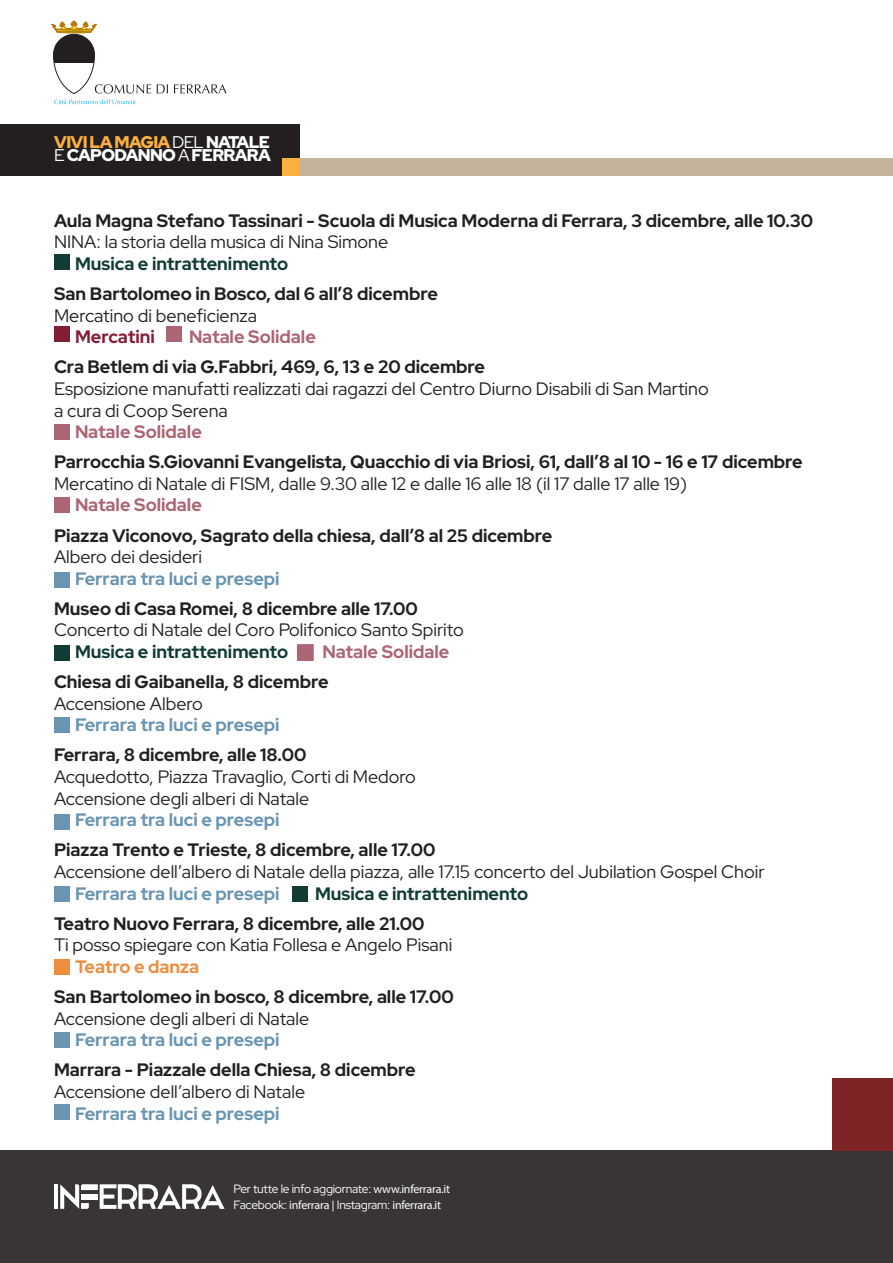
<style>
.page{position:relative;width:893px;height:1263px;background:#fff}
.page>*{position:absolute;margin:0;border:0;box-sizing:border-box;transform-origin:0 0}
.t1{font:18px "Red Hat Display";color:#231f20}
.t2{font:700 18px "Red Hat Display";color:#231f20}
.t3{font:700 18px "Red Hat Display";color:#6995b2}
.t4{font:700 18px "Red Hat Display";color:#113c36}
.t5{font:700 18px "Red Hat Display";color:#ab6575}
.t6{font:700 18px "Red Hat Display";color:#ac6574}
.t7{font:700 18px "Red Hat Display";color:#ee8d3e}
.t8{font:700 18px "Red Hat Display";color:#841e37}
.t9{font:900 16.95px/13px "Red Hat Display";letter-spacing:-.04em;color:#fff}
.t10{font:12px/15.6px "Red Hat Display";letter-spacing:-.02em;color:#fff}
.s1{color:#fbb03f}
.s2{font-weight:400}
.s3{font-weight:800}
</style>
<div class="page">
<div style="left:0;top:1150px;width:893px;height:113px;background:#393536"></div>
<div style="left:0;top:124px;width:300px;height:52px;background:#231f20"></div>
<div style="left:833px;top:1078px;width:60px;height:72px;background:#7e2326"></div>
<div style="left:282px;top:158px;width:227px;height:18px;background:#fbb03f"></div>
<div style="left:300px;top:158px;width:593px;height:18px;background:#c3b49b"></div>
<hr style="left:54px;top:1184px;width:4px;height:25px;background:#fff">
<svg style="left:60px;top:1184px;width:165px;height:25px"></svg>
<div style="left:53px;top:34px;width:42px;height:29px;background:#231f20"></div>
<div style="left:53px;top:34px;width:42px;height:60px;border:1px solid #231f20;border-radius:21px"></div>
<svg style="left:51px;top:20px;width:46px;height:13px"></svg>
<svg style="left:54px;top:84px;width:97px;height:20px"></svg>
<svg style="left:157px;top:84px;width:11px;height:9px"></svg>
<svg style="left:174px;top:84px;width:53px;height:9px"></svg>
<div style="left:54px;top:572px;width:15px;height:15px;background:#6995b2"></div>
<div style="left:54px;top:717px;width:15px;height:15px;background:#6995b2"></div>
<div style="left:54px;top:814px;width:15px;height:15px;background:#6995b2"></div>
<div style="left:54px;top:959px;width:15px;height:15px;background:#ee8d3e"></div>
<div style="left:293px;top:886px;width:15px;height:15px;background:#113c36"></div>
<div style="left:54px;top:886px;width:15px;height:15px;background:#6995b2"></div>
<div style="left:54px;top:1032px;width:15px;height:15px;background:#6995b2"></div>
<div style="left:297px;top:644px;width:17px;height:17px;background:#ab6575;border:2px solid #ac6574"></div>
<div style="left:54px;top:645px;width:15px;height:15px;background:#113c36"></div>
<div style="left:54px;top:254px;width:15px;height:15px;background:#113c36"></div>
<div style="left:54px;top:326px;width:15px;height:15px;background:#841e37"></div>
<div style="left:167px;top:326px;width:15px;height:15px;background:#ab6575"></div>
<div style="left:54px;top:424px;width:15px;height:15px;background:#ab6575"></div>
<div style="left:54px;top:497px;width:15px;height:16px;background:#ab6575"></div>
<div style="left:54px;top:1104px;width:15px;height:16px;background:#6995b2"></div>
<p class="t9" style="left:54px;top:135px;width:218px"><span class="s1">VIVI LA MAGIA</span> <span class="s2">DEL</span> NATALE<br><span class="s2">E</span> CAPODANNO <span class="s2">A</span> FERRARA</p>
<p class="t2" style="left:54px;top:209px;width:761px">Aula Magna Stefano Tassinari - Scuola di Musica Moderna di Ferrara, 3 dicembre, alle 10.30</p>
<p class="t1" style="left:54px;top:230px;width:336px">NINA: la storia della musica di Nina Simone</p>
<p class="t4" style="left:75px;top:252px;width:215px">Musica e intrattenimento</p>
<p class="t2" style="left:54px;top:282px;width:385px">San Bartolomeo in Bosco, dal 6 all’8 dicembre</p>
<p class="t1" style="left:54px;top:304px;width:205px">Mercatino di beneficienza</p>
<p class="t8" style="left:75px;top:325px;width:81px">Mercatini</p>
<p class="t5" style="left:189px;top:325px;width:128px">Natale Solidale</p>
<p class="t2" style="left:54px;top:355px;width:433px">Cra Betlem di via G.Fabbri, 469, 6, 13 e 20 dicembre</p>
<p class="t1" style="left:54px;top:377px;width:656px">Esposizione manufatti realizzati dai ragazzi del Centro Diurno Disabili di San Martino</p>
<p class="t1" style="left:54px;top:398px;width:175px">a cura di Coop Serena</p>
<p class="t5" style="left:75px;top:420px;width:128px">Natale Solidale</p>
<p class="t2" style="left:54px;top:450px;width:750px">Parrocchia S.Giovanni Evangelista, Quacchio di via Briosi, 61, dall’8 al 10 - 16 e 17 dicembre</p>
<p class="t1" style="left:54px;top:472px;width:635px">Mercatino di Natale di FISM, dalle 9.30 alle 12 e dalle 16 alle 18 (il 17 dalle 17 alle 19)</p>
<p class="t5" style="left:75px;top:493px;width:128px">Natale Solidale</p>
<p class="t2" style="left:54px;top:523px;width:500px">Piazza Viconovo, Sagrato della chiesa, dall’8 al 25 dicembre</p>
<p class="t1" style="left:54px;top:545px;width:150px">Albero dei desideri</p>
<p class="t3" style="left:75px;top:567px;width:206px">Ferrara tra luci e presepi</p>
<p class="t2" style="left:54px;top:597px;width:365px">Museo di Casa Romei, 8 dicembre alle 17.00</p>
<p class="t1" style="left:54px;top:618px;width:411px">Concerto di Natale del Coro Polifonico Santo Spirito</p>
<p class="t4" style="left:75px;top:640px;width:215px">Musica e intrattenimento</p>
<p class="t6" style="left:322px;top:640px;width:128px">Natale Solidale</p>
<p class="t2" style="left:54px;top:670px;width:276px">Chiesa di Gaibanella, 8 dicembre</p>
<p class="t1" style="left:54px;top:692px;width:150px">Accensione Albero</p>
<p class="t3" style="left:75px;top:713px;width:206px">Ferrara tra luci e presepi</p>
<p class="t2" style="left:54px;top:743px;width:254px">Ferrara, 8 dicembre, alle 18.00</p>
<p class="t1" style="left:54px;top:765px;width:363px">Acquedotto, Piazza Travaglio, Corti di Medoro</p>
<p class="t1" style="left:54px;top:787px;width:257px">Accensione degli alberi di Natale</p>
<p class="t3" style="left:75px;top:808px;width:206px">Ferrara tra luci e presepi</p>
<p class="t2" style="left:54px;top:838px;width:383px">Piazza Trento e Trieste, 8 dicembre, alle 17.00</p>
<p class="t1" style="left:54px;top:860px;width:712px">Accensione dell’albero di Natale della piazza, alle 17.15 concerto del Jubilation Gospel Choir</p>
<p class="t3" style="left:75px;top:881px;width:206px">Ferrara tra luci e presepi</p>
<p class="t4" style="left:315px;top:881px;width:215px">Musica e intrattenimento</p>
<p class="t2" style="left:54px;top:912px;width:372px">Teatro Nuovo Ferrara, 8 dicembre, alle 21.00</p>
<p class="t1" style="left:54px;top:933px;width:400px">Ti posso spiegare con Katia Follesa e Angelo Pisani</p>
<p class="t7" style="left:75px;top:955px;width:126px">Teatro e danza</p>
<p class="t2" style="left:54px;top:985px;width:401px">San Bartolomeo in bosco, 8 dicembre, alle 17.00</p>
<p class="t1" style="left:54px;top:1006px;width:257px">Accensione degli alberi di Natale</p>
<p class="t3" style="left:75px;top:1028px;width:206px">Ferrara tra luci e presepi</p>
<p class="t2" style="left:54px;top:1058px;width:363px">Marrara - Piazzale della Chiesa, 8 dicembre</p>
<p class="t1" style="left:54px;top:1080px;width:253px">Accensione dell’albero di Natale</p>
<p class="t3" style="left:75px;top:1101px;width:206px">Ferrara tra luci e presepi</p>
<p class="t10" style="left:234px;top:1181px;width:218px">Per tutte le info aggiornate: <span class="s3">www.inferrara.it<br></span>Facebook: <span class="s3">inferrara</span> | Instagram: <span class="s3">inferrara.it</span></p>
</div>
